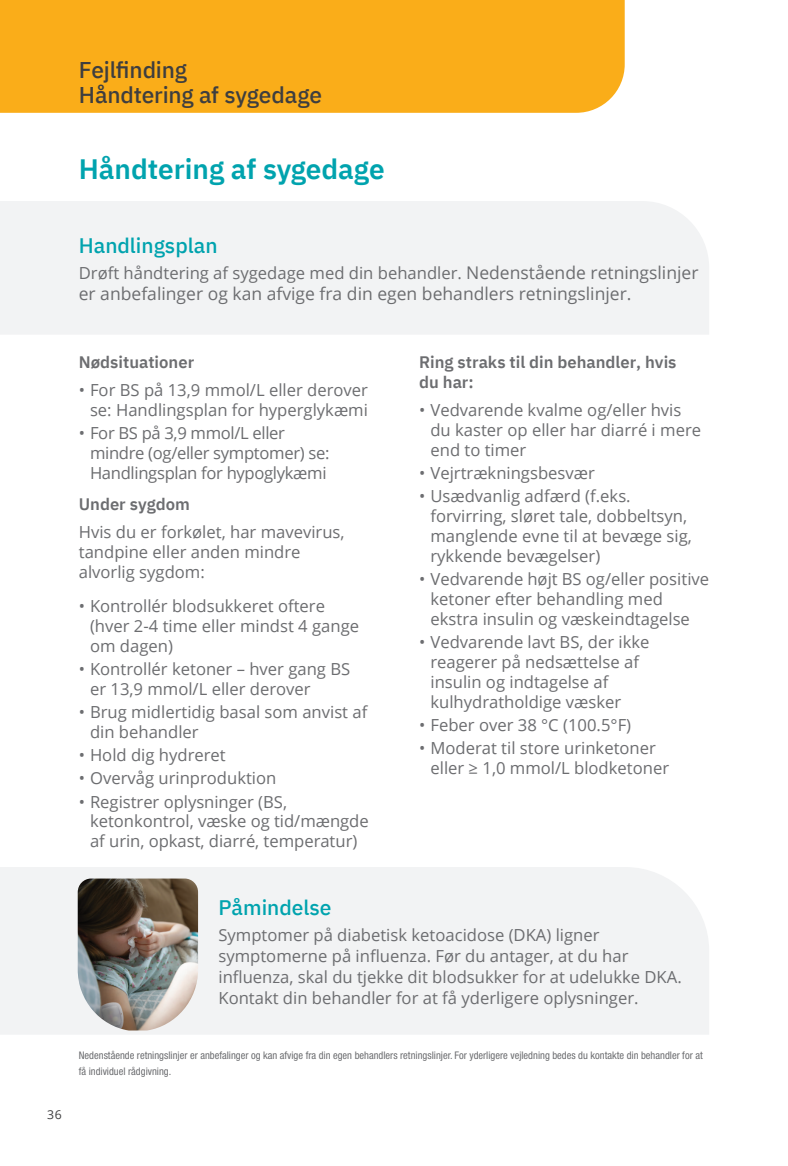
<style>
.page{position:relative;width:788px;height:1166px;background:#fff}
.page>*{position:absolute;margin:0;border:0;box-sizing:border-box;transform-origin:0 0}
.Headline{font:600 28px "IBM Plex Sans";color:#00a3ae}
.Header_Small_Left{font:500 22.75px/25.4px "IBM Plex Sans";letter-spacing:-.01em;color:#3e3e3f}
.Subhead__Callout{font:500 21px "IBM Plex Sans";color:#00a3ae}
.Body_Copy{font:17.5px "Open Sans";color:#6c6d70}
.Body_Copy-2{font:16.62px/19.9px "Open Sans";color:#6c6d70}
.Body_Copy-3{font:16.62px/19.9px "Open Sans";letter-spacing:-.02em;color:#6c6d70}
.Semibold_Subhead{font:600 16.62px/19.9px "IBM Plex Sans";color:#6c6d70}
.t1{font:12.25px "Open Sans";color:#3e3e3f}
.Legal{font:condensed 10.5px/15.8px "Helvetica Neue LT Std";color:#6c6d70}
.s1{font-size:17.5px}
</style>
<div class="page">
<div style="left:0;top:0;width:624px;height:113px;background:#faad19"></div>
<div style="left:0;top:867px;width:709px;height:167px;background:#f2f3f4"></div>
<div style="left:0;top:201px;width:709px;height:133px;background:#f2f3f4"></div>
<img style="left:78px;top:878px;width:120px;height:152px">
<p class="Header_Small_Left" style="left:79px;top:55px;width:245px">Fejlfinding<br>Håndtering af sygedage</p>
<p class="Headline" style="left:79px;top:147px;width:307px">Håndtering af sygedage</p>
<p class="Subhead__Callout" style="left:79px;top:229px;width:140px">Handlingsplan</p>
<p class="Body_Copy-2" style="left:79px;top:263px;width:621px">Drøft håndtering af sygedage med din behandler. <span class="s1">Nedenstående retningslinjer</span></p>
<p class="Body_Copy" style="left:79px;top:282px;width:554px">er anbefalinger og kan afvige fra din egen behandlers retningslinjer.</p>
<p class="Semibold_Subhead" style="left:79px;top:350px;width:117px">Nødsituationer</p>
<p class="Body_Copy-2" style="left:79px;top:379px;width:291px;text-align:right">• For BS på 13,9 mmol/L eller derover se: Handlingsplan for hyperglykæmi</p>
<p class="Body_Copy-3" style="left:90px;top:422px;width:241px;text-indent:-11px">• For BS på 3,9 mmol/L eller mindre (og/eller symptomer) se:<br>Handlingsplan for hypoglykæmi</p>
<p class="Semibold_Subhead" style="left:79px;top:493px;width:113px">Under sygdom</p>
<p class="Body_Copy-2" style="left:79px;top:521px;width:267px">Hvis du er forkølet, har mavevirus, tandpine eller anden mindre alvorlig sygdom:</p>
<p class="Body_Copy-2" style="left:90px;top:595px;width:270px;text-indent:-11px">• Kontrollér blodsukkeret oftere (hver 2-4 time eller mindst 4 gange om dagen)</p>
<p class="Body_Copy-2" style="left:90px;top:658px;width:262px;text-indent:-11px">• Kontrollér ketoner – hver gang BS er 13,9 mmol/L eller derover</p>
<p class="Body_Copy-2" style="left:90px;top:702px;width:279px;text-indent:-11px">• Brug midlertidig basal som anvist af din behandler</p>
<p class="Body_Copy-2" style="left:79px;top:745px;width:148px">• Hold dig hydreret</p>
<p class="Body_Copy-2" style="left:79px;top:768px;width:199px">• Overvåg urinproduktion</p>
<p class="Body_Copy-2" style="left:90px;top:791px;width:280px;text-indent:-11px">• Registrer oplysninger (BS, ketonkontrol, væske og tid/mængde af urin, opkast, diarré, temperatur)</p>
<p class="Semibold_Subhead" style="left:419px;top:350px;width:259px">Ring straks til din behandler, hvis du har:</p>
<p class="Body_Copy-2" style="left:430px;top:399px;width:272px;text-indent:-11px">• Vedvarende kvalme og/eller hvis du kaster op eller har diarré i mere end to timer</p>
<p class="Body_Copy-2" style="left:419px;top:462px;width:177px">• Vejrtrækningsbesvær</p>
<p class="Body_Copy-2" style="left:430px;top:485px;width:263px;text-indent:-11px">• Usædvanlig adfærd (f.eks. forvirring, sløret tale, dobbeltsyn, manglende evne til at bevæge sig, rykkende bevægelser)</p>
<p class="Body_Copy-2" style="left:430px;top:568px;width:280px;text-indent:-11px">• Vedvarende højt BS og/eller positive ketoner efter behandling med ekstra insulin og væskeindtagelse</p>
<p class="Body_Copy-2" style="left:430px;top:631px;width:221px;text-indent:-11px">• Vedvarende lavt BS, der ikke reagerer på nedsættelse af insulin og indtagelse af kulhydratholdige væsker</p>
<p class="Body_Copy-2" style="left:419px;top:714px;width:213px">• Feber over 38 °C (100.5°F)</p>
<p class="Body_Copy-2" style="left:430px;top:737px;width:240px;text-indent:-11px">• Moderat til store urinketoner eller ≥ 1,0 mmol/L blodketoner</p>
<p class="t1" style="left:47px;top:1105px;width:16px">36</p>
<p class="Subhead__Callout" style="left:218px;top:891px;width:115px">Påmindelse</p>
<p class="Body_Copy-2" style="left:218px;top:924px;width:465px;line-height:21px">Symptomer på diabetisk ketoacidose (DKA) ligner symptomerne på influenza. Før du antager, at du har influenza, skal du tjekke dit blodsukker for at udelukke DKA.<br>Kontakt din behandler for at få yderligere oplysninger.</p>
<p class="Legal" style="left:79px;top:1047px;width:625px">Nedenstående retningslinjer er anbefalinger og kan afvige fra din egen behandlers retningslinjer. For yderligere vejledning bedes du kontakte din behandler for at få individuel rådgivning.</p>
</div>
